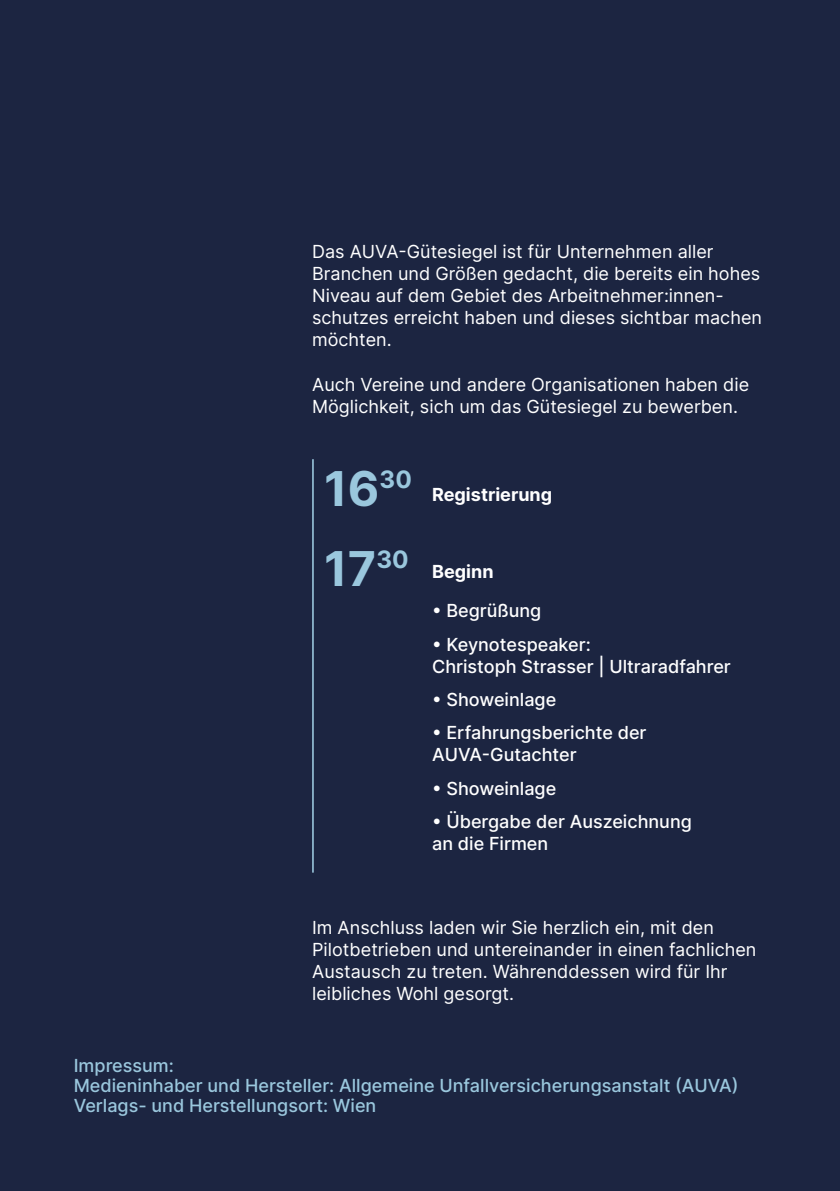
<style>
.page{position:relative;width:840px;height:1191px;background:#fff}
.page>*{position:absolute;margin:0;border:0;box-sizing:border-box;transform-origin:0 0}
.t1{font:700 48px "Inter";color:#9ac7dd}
.t2{font:18px/22px "Inter";color:#fff}
.t3{font:500 18px/22px "Inter";color:#fff}
.t4{font:500 18px "Inter";color:#9ac7dd}
.t5{font:700 18px "Inter";color:#fff}
</style>
<div class="page">
<div style="left:0;top:0;width:839px;height:1191px;background:#1c2541"></div>
<hr style="left:312px;top:459px;width:1px;height:413px;background:#9ac7dd">
<p class="t2" style="left:312px;top:240px;width:451px">Das AUVA-Gütesiegel ist für Unternehmen aller Branchen und Größen gedacht, die bereits ein hohes Niveau auf dem Gebiet des Arbeitnehmer:innen&shy;schutzes erreicht haben und dieses sichtbar machen möchten.</p>
<p class="t2" style="left:312px;top:373px;width:438px">Auch Vereine und andere Organisationen haben die<br>Möglichkeit, sich um das Gütesiegel zu bewerben.</p>
<p class="t1" style="left:324px;top:453px;width:89px">16<sup>30</sup></p>
<p class="t1" style="left:324px;top:533px;width:86px">17<sup>30</sup></p>
<p class="t5" style="left:432px;top:481px;width:121px">Registrierung</p>
<p class="t5" style="left:432px;top:558px;width:63px">Beginn</p>
<p class="t3" style="left:432px;top:599px;width:111px">• Begrüßung</p>
<p class="t3" style="left:432px;top:633px;width:300px">• Keynotespeaker:<br>Christoph Strasser | Ultraradfahrer</p>
<p class="t3" style="left:432px;top:688px;width:125px">• Showeinlage</p>
<p class="t3" style="left:432px;top:721px;width:216px">• Erfahrungsberichte der<br>AUVA-Gutachter</p>
<p class="t3" style="left:432px;top:777px;width:125px">• Showeinlage</p>
<p class="t3" style="left:432px;top:810px;width:261px">• Übergabe der Auszeichnung an die Firmen</p>
<p class="t2" style="left:312px;top:916px;width:445px">Im Anschluss laden wir Sie herzlich ein, mit den Pilotbetrieben und untereinander in einen fachlichen Austausch zu treten. Währenddessen wird für Ihr leibliches Wohl gesorgt.</p>
<h2 class="t4" style="left:74px;top:1052px;width:101px">Impressum:</h2>
<p class="t4" style="left:74px;top:1072px;width:666px">Medieninhaber und Hersteller: Allgemeine Unfallversicherungsanstalt (AUVA)</p>
<p class="t4" style="left:74px;top:1092px;width:304px">Verlags- und Herstellungsort: Wien</p>
</div>
